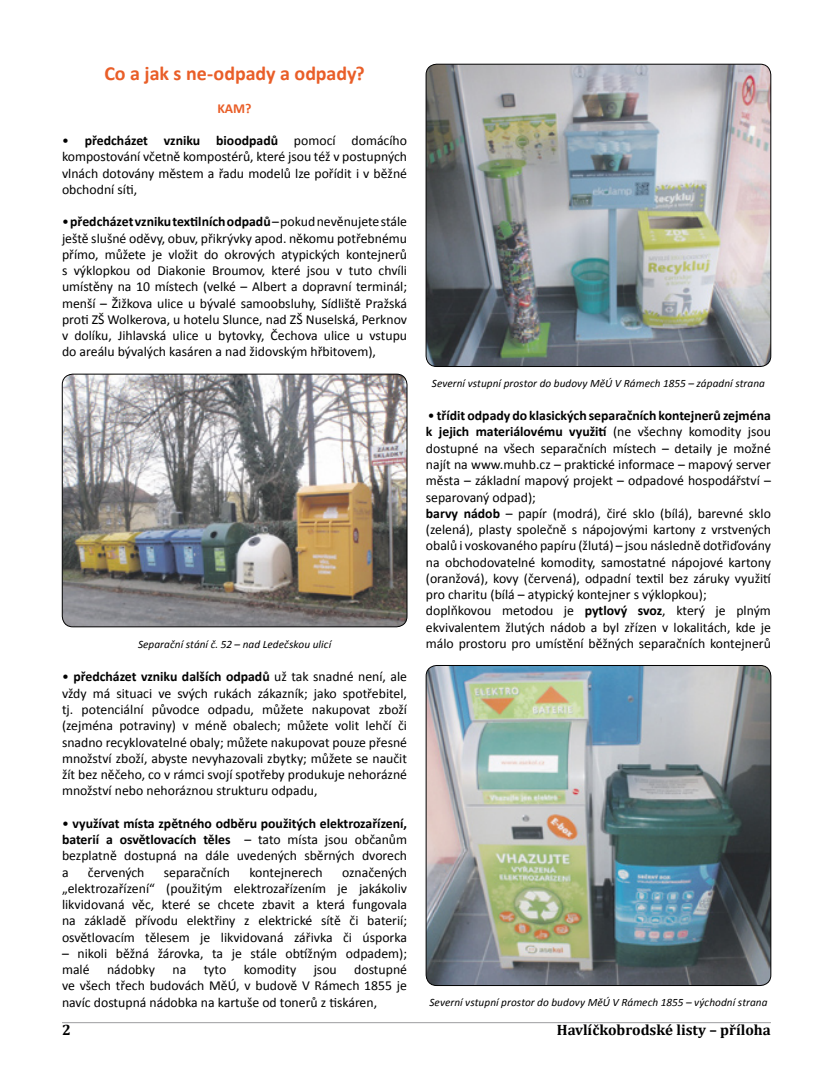
<style>
.page{position:relative;width:833px;height:1081px;background:#fff}
.page>*{position:absolute;margin:0;border:0;box-sizing:border-box;transform-origin:0 0}
.t1{font:700 20px "Calibri";letter-spacing:-.005em;color:#e95e28}
.t2{font:700 15px "Cambria";color:#000}
.t3{font:13.75px/16.2px "Calibri";color:#000;text-align:justify}
.t4{font:700 13.75px/16.2px "Calibri";color:#000;text-align:justify}
.t5{font:700 13.75px "Calibri";color:#e95e28}
.t6{font:italic 11.25px "Calibri";letter-spacing:.005em;color:#000}
.s1{font-weight:700}
.s2{font-weight:400}
</style>
<div class="page">
<hr style="left:62px;top:1022px;width:709px;height:1px;background:#9c9d9f">
<img style="left:62px;top:374px;width:345px;height:253px">
<div style="left:62px;top:374px;width:345px;height:253px;border:1px solid #000;border-radius:11px"></div>
<img style="left:426px;top:64px;width:345px;height:302px">
<div style="left:426px;top:64px;width:345px;height:303px;border:1px solid #000;border-radius:11px"></div>
<img style="left:426px;top:665px;width:345px;height:320px">
<div style="left:426px;top:665px;width:345px;height:320px;border:1px solid #000;border-radius:11px"></div>
<h1 class="t1" style="left:104px;top:61px;width:262px">Co a jak s ne-odpady a odpady?</h1>
<p class="t5" style="left:217px;top:99px;width:36px">KAM?</p>
<p class="t3" style="left:62px;top:132px;width:346px">• <span class="s1">předcházet vzniku bioodpadů</span> pomocí domácího kompostování včetně kompostérů, které jsou též v postupných vlnách dotovány městem a řadu modelů lze pořídit i v běžné obchodní síti,</p>
<p class="t3" style="left:62px;top:214px;width:346px">• <span class="s1">předcházet vzniku textilních odpadů</span> – pokud nevěnujete stále ještě slušné oděvy, obuv, přikrývky apod. někomu potřebnému přímo, můžete je vložit do okrových atypických kontejnerů s výklopkou od Diakonie Broumov, které jsou v tuto chvíli umístěny na 10 místech (velké – Albert a dopravní terminál; menší – Žižkova ulice u bývalé samoobsluhy, Sídliště Pražská proti ZŠ Wolkerova, u hotelu Slunce, nad ZŠ Nuselská, Perknov v dolíku, Jihlavská ulice u bytovky, Čechova ulice u vstupu do areálu bývalých kasáren a nad židovským hřbitovem),</p>
<p class="t6" style="left:432px;top:376px;width:335px">Severní vstupní prostor do budovy MěÚ V Rámech 1855 – západní strana</p>
<p class="t3" style="left:426px;top:407px;width:347px;text-align:left">• <span class="s1">třídit odpady do klasických separačních kontejnerů zejména k jejich materiálovému využití</span> (ne všechny komodity jsou dostupné na všech separačních místech – detaily je možné najít na www.muhb.cz – praktické informace – mapový server města – základní mapový projekt – odpadové hospodářství – separovaný odpad);<br><span class="s1">barvy nádob</span> – papír (modrá), čiré sklo (bílá), barevné sklo (zelená), plasty společně s nápojovými kartony z vrstvených obalů i voskovaného papíru (žlutá) – jsou následně dotřiďovány na obchodovatelné komodity, samostatné nápojové kartony (oranžová), kovy (červená), odpadní textil bez záruky využití pro charitu (bílá – atypický kontejner s výklopkou); doplňkovou metodou je <span class="s1">pytlový svoz</span>, který je plným ekvivalentem žlutých nádob a byl zřízen v lokalitách, kde je</p>
<p class="t6" style="left:138px;top:636px;width:195px">Separační stání č. 52 – nad Ledečskou ulicí</p>
<p class="t3" style="left:426px;top:635px;width:346px">málo prostoru pro umístění běžných separačních kontejnerů</p>
<p class="t3" style="left:62px;top:669px;width:346px">• <span class="s1">předcházet vzniku dalších odpadů</span> už tak snadné není, ale vždy má situaci ve svých rukách zákazník; jako spotřebitel, tj. potenciální původce odpadu, můžete nakupovat zboží (zejména potraviny) v méně obalech; můžete volit lehčí či snadno recyklovatelné obaly; můžete nakupovat pouze přesné množství zboží, abyste nevyhazovali zbytky; můžete se naučit žít bez něčeho, co v rámci svojí spotřeby produkuje nehorázné množství nebo nehoráznou strukturu odpadu,</p>
<p class="t4" style="left:62px;top:815px;width:346px"><span class="s2">•</span> využívat místa zpětného odběru použitých elektrozařízení, baterií a osvětlovacích těles <span class="s2">– tato místa jsou občanům bezplatně dostupná na dále uvedených sběrných dvorech a</span></p>
<p class="t3" style="left:62px;top:864px;width:346px;text-indent:280px">označených „elektrozařízení“ (použitým elektrozařízením je jakákoliv likvidovaná věc, které se chcete zbavit a která fungovala na základě přívodu elektřiny z elektrické sítě či baterií; osvětlovacím tělesem je likvidovaná zářivka či úsporka</p>
<p class="t3" style="left:62px;top:945px;width:346px">– nikoli běžná žárovka, ta je stále obtížným odpadem); malé</p>
<p class="t3" style="left:88px;top:864px;width:58px">červených</p>
<p class="t3" style="left:164px;top:864px;width:68px">separačních</p>
<p class="t3" style="left:249px;top:864px;width:75px">kontejnerech</p>
<p class="t3" style="left:62px;top:961px;width:346px;text-indent:292px">dostupné ve všech třech budovách MěÚ, v budově V Rámech 1855 je navíc dostupná nádobka na kartuše od tonerů z tiskáren,</p>
<p class="t3" style="left:107px;top:961px;width:50px">nádobky</p>
<p class="t3" style="left:172px;top:961px;width:15px">na</p>
<p class="t3" style="left:204px;top:961px;width:24px">tyto</p>
<p class="t3" style="left:244px;top:961px;width:54px">komodity</p>
<p class="t3" style="left:314px;top:961px;width:25px">jsou</p>
<p class="t6" style="left:429px;top:995px;width:339px">Severní vstupní prostor do budovy MěÚ V Rámech 1855 – východní strana</p>
<p class="t2" style="left:62px;top:1019px;width:10px">2</p>
<p class="t2" style="left:557px;top:1019px;width:215px">Havlíčkobrodské listy – příloha</p>
</div>
